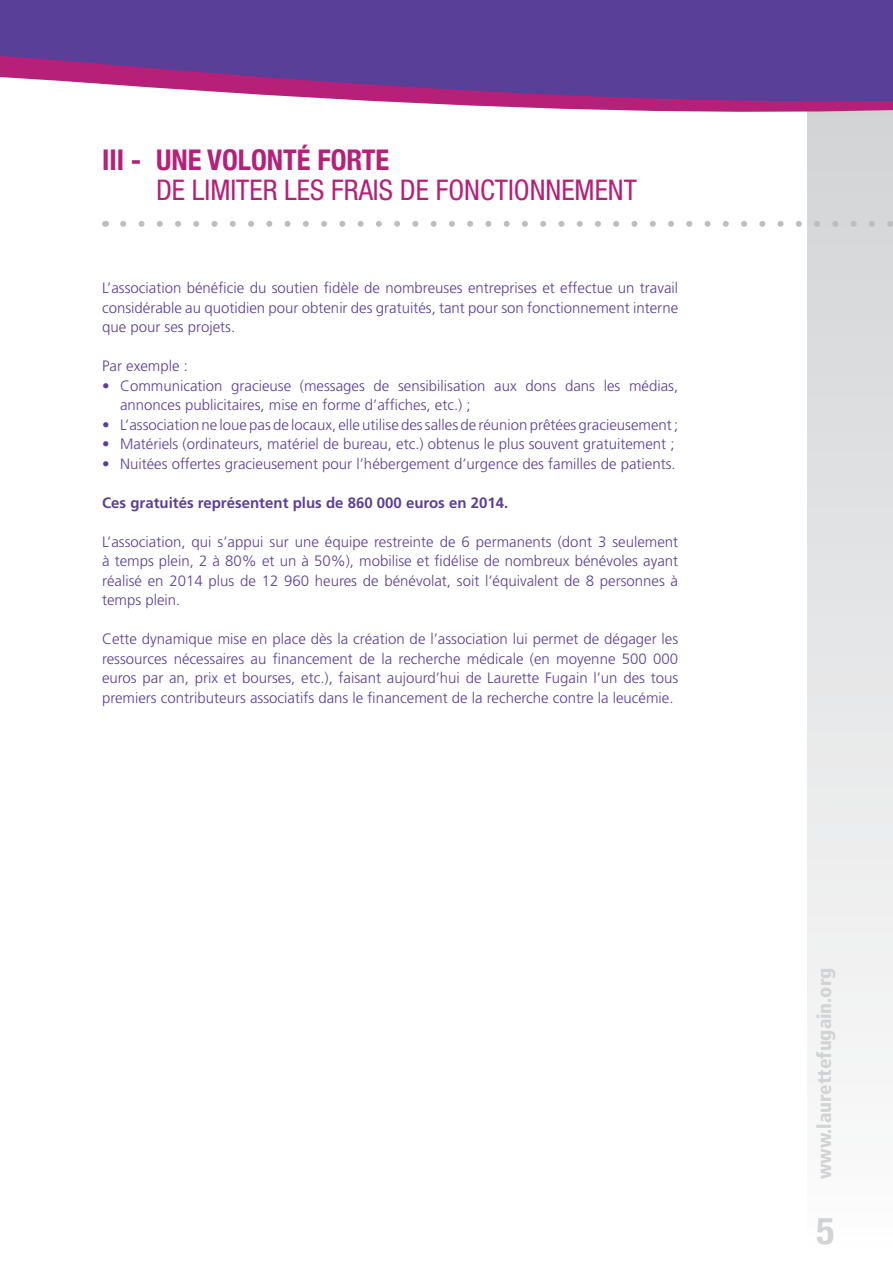
<style>
.page{position:relative;width:893px;height:1263px;background:#fff}
.page>*{position:absolute;margin:0;border:0;box-sizing:border-box;transform-origin:0 0}
.t1{font:700 condensed 37.5px "Helvetica Neue";color:#d1d3d4}
.t2{font:condensed 28.5px "Helvetica Neue";color:#b62079}
.t3{font:700 condensed 28.5px "Helvetica Neue";color:#b62079}
.t4{font:900 condensed 19.5px "Frutiger";color:#d1d3d4}
.t5{font:300 15px/19.5px "Frutiger";color:#5a3f99;text-align:justify}
.t6{font:700 15px "Frutiger";color:#5a3f99}
</style>
<div class="page">
<div style="left:808px;top:94px;width:85px;height:1169px;background:linear-gradient(to bottom,#d1d3d4,#fcfcfd)"></div>
<svg style="left:123px;top:221px;width:770px;height:6px"></svg>
<div style="left:807px;top:137px;width:86px;height:25px;background:#d3d5d6"></div>
<svg style="left:0;top:0;width:893px;height:137px;fill:#5a3f99"></svg>
<h2 class="t3" style="left:102px;top:136px;width:136px">III - UNE VOLONT</h2>
<h2 class="t3" style="left:297px;top:136px;width:80px">É FORTE</h2>
<h2 class="t2" style="left:102px;top:173px;width:29px">DE</h2>
<h2 class="t2" style="left:192px;top:173px;width:13px">LIMITE</h2>
<h2 class="t2" style="left:263px;top:173px;width:202px">R LES FRAIS DE FONCTIONNEMENT</h2>
<p class="t5" style="left:102px;top:278px;width:578px">L’association bénéficie du soutien fidèle de nombreuses entreprises et effectue un travail considérable au quotidien pour obtenir des gratuités, tant pour son fonctionnement interne que pour ses projets.</p>
<p class="t5" style="left:102px;top:356px;width:87px">Par exemple :</p>
<p class="t5" style="left:120px;top:376px;width:560px;text-indent:-18px">• Communication gracieuse (messages de sensibilisation aux dons dans les médias, annonces publicitaires, mise en forme d’affiches, etc.) ;</p>
<p class="t5" style="left:102px;top:415px;width:578px">• L’association ne loue pas de locaux, elle utilise des salles de réunion prêtées gracieusement;</p>
<p class="t5" style="left:102px;top:434px;width:574px">• Matériels (ordinateurs, matériel de bureau, etc.) obtenus le plus souvent gratuitement ;</p>
<p class="t5" style="left:102px;top:454px;width:575px">• Nuitées offertes gracieusement pour l’hébergement d’urgence des familles de patients.</p>
<p class="t6" style="left:102px;top:494px;width:408px">Ces gratuités représentent plus de 860 000 euros en 2014.</p>
<p class="t5" style="left:102px;top:532px;width:578px">L’association, qui s’appui sur une équipe restreinte de 6 permanents (dont 3 seulement à temps plein, 2 à 80% et un à 50%), mobilise et fidélise de nombreux bénévoles ayant réalisé en 2014 plus de 12 960 heures de bénévolat, soit l’équivalent de 8 personnes à temps plein.</p>
<p class="t5" style="left:102px;top:629px;width:578px">Cette dynamique mise en place dès la création de l’association lui permet de dégager les ressources nécessaires au financement de la recherche médicale (en moyenne 500 000 euros par an, prix et bourses, etc.), faisant aujourd’hui de Laurette Fugain l’un des tous premiers contributeurs associatifs dans le financement de la recherche contre la leucémie.</p>
<h3 class="t4" style="left:812px;top:1179px;width:213px;rotate:-90deg">www.laurettefugain.org</h3>
<h1 class="t1" style="left:816px;top:1199px;width:19px">5</h1>
</div>
